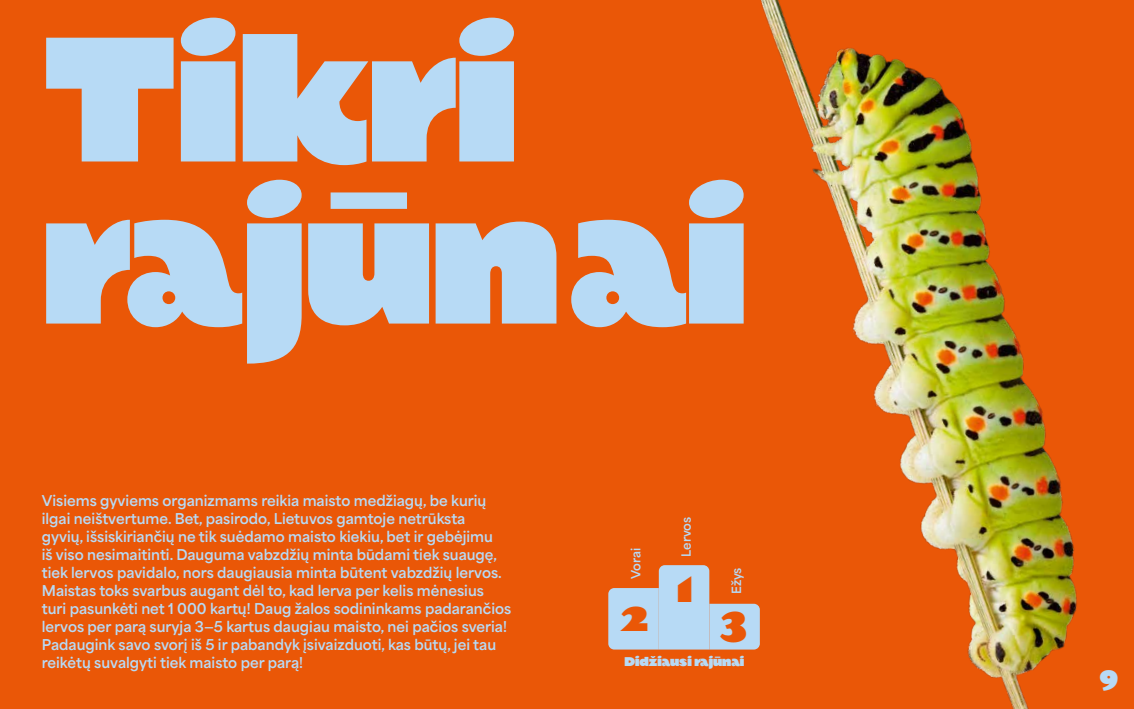
<style>
.page{position:relative;width:1134px;height:709px;background:#ea5707}
.page>*{position:absolute;margin:0;border:0;box-sizing:border-box;transform-origin:0 0}
.t1{font:900 182px/162px "Magiel";color:#b7daf5}
.t2{font:900 43px "Magiel";color:#ea5707}
.t3{font:900 28px "Magiel";color:#b7daf5}
.t4{font:700 14px/18px "Area Normal";color:#b7daf5}
.t5{font:900 13px "Magiel";color:#b7daf5}
.t6{font:700 12px "Area Normal";letter-spacing:-.01em;color:#b7daf5}
</style>
<div class="page">
<img style="left:752px;top:0;width:325px;height:709px">
<svg style="left:608px;top:565px;width:152px;height:84px"></svg>
<h1 class="t1" style="left:43px;top:21px;width:706px">Tikri rajūnai</h1>
<p class="t4" style="left:42px;top:490px;width:471px">Visiems gyviems organizmams reikia maisto medžiagų, be kurių ilgai neištvertume. Bet, pasirodo, Lietuvos gamtoje netrūksta<br>gyvių, išsiskiriančių ne tik suėdamo maisto kiekiu, bet ir gebėjimu<br>iš viso nesimaitinti. Dauguma vabzdžių minta būdami tiek suaugę, tiek lervos pavidalo, nors daugiausia minta būtent vabzdžių lervos.<br>Maistas toks svarbus augant dėl to, kad lerva per kelis mėnesius turi pasunkėti net 1 000 kartų! Daug žalos sodininkams padarančios lervos per parą suryja 3—5 kartus daugiau maisto, nei pačios sveria!<br>Padaugink savo svorį iš 5 ir pabandyk įsivaizduoti, kas būtų, jei tau reikėtų suvalgyti tiek maisto per parą!</p>
<p class="t6" style="left:625px;top:579px;width:32px;rotate:-90deg">Vorai</p>
<p class="t6" style="left:675px;top:556px;width:41px;rotate:-90deg">Lervos</p>
<h2 class="t2" style="left:676px;top:559px;width:20px">1</h2>
<p class="t6" style="left:726px;top:594px;width:28px;rotate:-90deg">Ežys</p>
<h2 class="t2" style="left:621px;top:588px;width:29px">2</h2>
<h2 class="t2" style="left:719px;top:592px;width:29px">3</h2>
<p class="t5" style="left:624px;top:653px;width:121px">Didžiausi rajūnai</p>
<h3 class="t3" style="left:1099px;top:658px;width:20px">9</h3>
</div>
